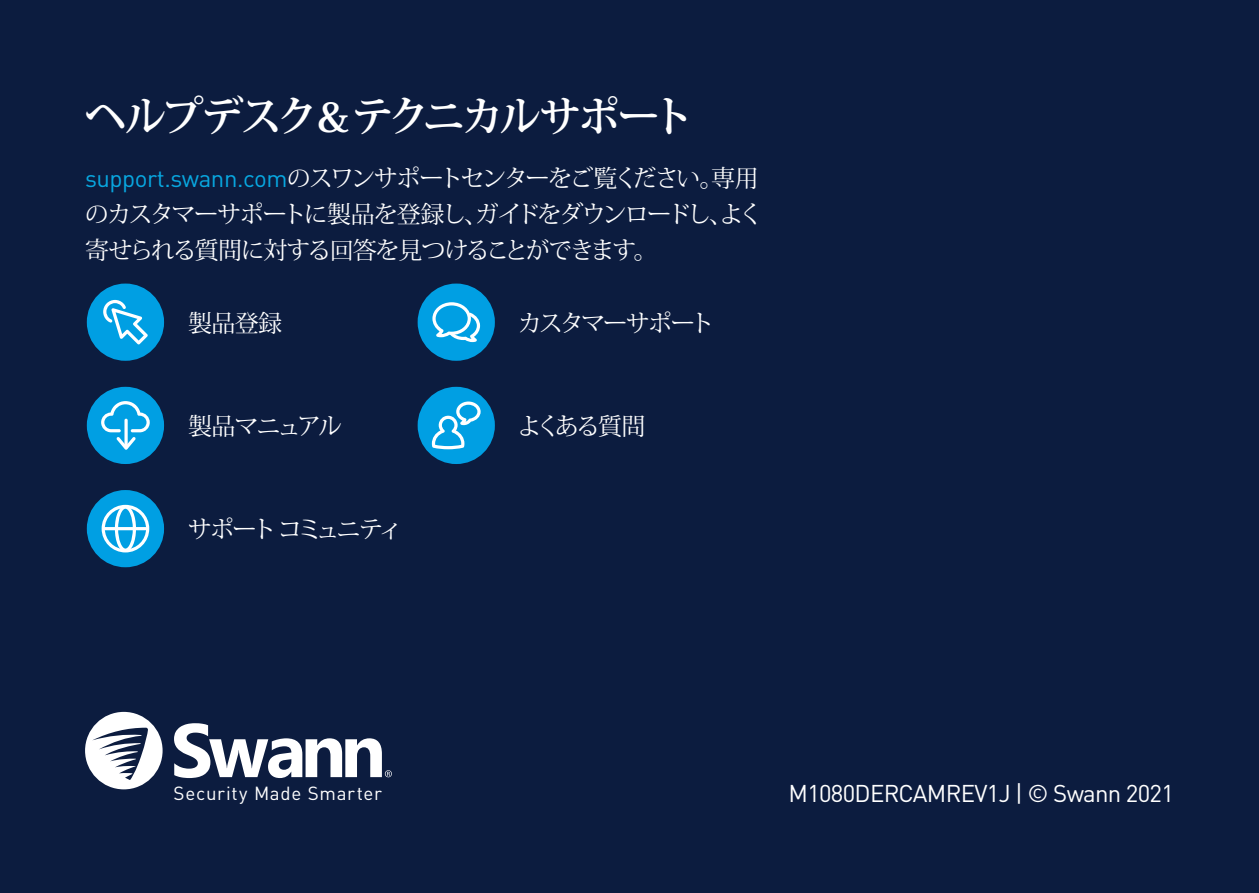
<style>
.page{position:relative;width:1259px;height:893px;background:#0c1c3f}
.page>*{position:absolute;margin:0;border:0;box-sizing:border-box;transform-origin:0 0}
.t1{font:700 42px "Koz Min Pr 6 N";letter-spacing:-.09em;color:#fff}
.t2{font:24px/36px "Koz Min Pr 6 N";letter-spacing:-.085em;color:#fff}
.t3{font:24px "DIN Pro";letter-spacing:-.03em;color:#fff}
.t4{font:24px "Koz Min Pr 6 N";letter-spacing:-.155em;color:#fff}
.t5{font:18.9px "DIN Pro";letter-spacing:.035em;color:#fff}
.s1{font-family:"DIN Pro";color:#08a7e0}
</style>
<div class="page">
<svg style="left:174px;top:723px;width:218px;height:55px"></svg>
<svg style="left:85px;top:712px;width:78px;height:77px"></svg>
<div style="left:87px;top:284px;width:77px;height:77px;border:17px solid #009fe3;border-radius:50%"></div>
<svg style="left:103px;top:300px;width:45px;height:44px;background:#40b7ea"></svg>
<div style="left:87px;top:387px;width:77px;height:77px;border:17px solid #009fe3;border-radius:50%"></div>
<svg style="left:101px;top:401px;width:49px;height:49px;background:#2fb0e8"></svg>
<svg style="left:124px;top:419px;width:4px;height:30px"></svg>
<div style="left:87px;top:490px;width:77px;height:77px;border:17px solid #009fe3;border-radius:50%"></div>
<svg style="left:102px;top:505px;width:47px;height:47px;background:#56bfec"></svg>
<hr style="left:102px;top:527px;width:45px;height:3px;background:#fff;border-radius:2px">
<div style="left:418px;top:284px;width:77px;height:77px;border:17px solid #009fe3;border-radius:50%"></div>
<svg style="left:432px;top:302px;width:48px;height:40px;background:#47b9ea"></svg>
<div style="left:418px;top:387px;width:77px;height:77px;border:17px solid #009fe3;border-radius:50%"></div>
<svg style="left:432px;top:401px;width:48px;height:48px;background:#3db5e9"></svg>
<h1 class="t1" style="left:85px;top:93px;width:611px">ヘルプデスク＆テクニカルサポート</h1>
<p class="t2" style="left:85px;top:161px;width:680px"><span class="s1">support.swann.com</span>のスワンサポートセンターをご覧ください。専用のカスタマーサポートに製品を登録し、ガイドをダウンロードし、よく寄せられる質問に対する回答を見つけることができます。</p>
<p class="t2" style="left:188px;top:305px;width:95px">製品登録</p>
<p class="t2" style="left:518px;top:305px;width:198px">カスタマーサポート</p>
<p class="t2" style="left:188px;top:408px;width:155px">製品マニュアル</p>
<p class="t2" style="left:517px;top:408px;width:129px">よくある質問</p>
<p class="t4" style="left:188px;top:516px;width:216px">サポート コミュニティ</p>
<p class="t5" style="left:173px;top:778px;width:210px">Security Made Smarter</p>
<p class="t3" style="left:788px;top:774px;width:387px">M1080DERCAMREV1J | © Swann 2021</p>
</div>
